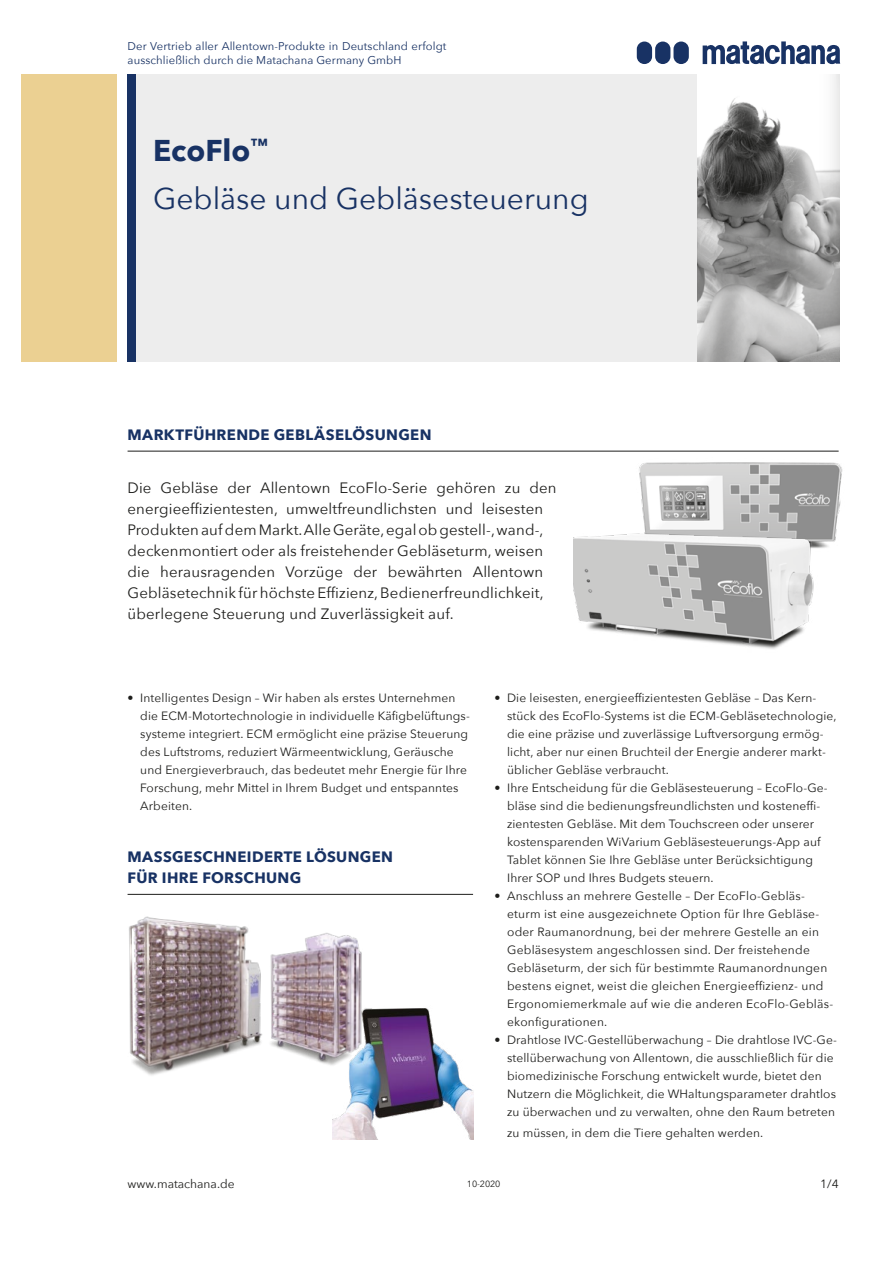
<style>
.page{position:relative;width:893px;height:1263px;background:#fff}
.page>*{position:absolute;margin:0;border:0;box-sizing:border-box;transform-origin:0 0}
.t1{font:30px/48px "Avenir Next";color:#183264}
.t2{font:15px/21px "Avenir Next";letter-spacing:.01em;color:#1d1d1b}
.t3{font:700 15px/21px "Avenir Next";letter-spacing:.025em;color:#183264}
.t4{font:12px/18px "Avenir Next";letter-spacing:.01em;color:#1d1d1b}
.t5{font:11.25px/14.2px "Avenir Next";letter-spacing:.01em;color:#183264}
.t6{font:9px "Avenir Next";letter-spacing:-.01em;color:#1d1d1b}
.s1{font-weight:700}
</style>
<div class="page">
<div style="left:128px;top:74px;width:8px;height:287px;background:#183264"></div>
<div style="left:21px;top:74px;width:96px;height:287px;background:#ebd092"></div>
<div style="left:136px;top:74px;width:561px;height:287px;background:#ededed"></div>
<img style="left:697px;top:74px;width:143px;height:287px">
<hr style="left:128px;top:451px;width:711px;height:1px;background:#1d1d1b">
<hr style="left:128px;top:894px;width:345px;height:1px;background:#1d1d1b">
<img style="left:639px;top:462px;width:204px;height:85px">
<img style="left:574px;top:517px;width:253px;height:132px">
<img style="left:129px;top:916px;width:133px;height:160px">
<img style="left:270px;top:933px;width:92px;height:132px">
<img style="left:333px;top:1006px;width:140px;height:134px">
<div style="left:673px;top:42px;width:16px;height:22px;background:#183264;border-radius:8px"></div>
<div style="left:655px;top:42px;width:15px;height:22px;background:#183264;border-radius:8px"></div>
<div style="left:637px;top:42px;width:15px;height:22px;background:#183264;border-radius:8px"></div>
<svg style="left:703px;top:41px;width:137px;height:23px"></svg>
<p class="t5" style="left:128px;top:38px;width:320px">Der Vertrieb aller Allentown-Produkte in Deutschland erfolgt ausschließlich durch die Matachana Germany GmbH</p>
<h1 class="t1" style="left:153px;top:125px;width:437px"><span class="s1">EcoFlo</span><sup>™<br></sup>Gebläse und Gebläsesteuerung</h1>
<p class="t3" style="left:128px;top:424px;width:306px">MARKTFÜHRENDE GEBLÄSELÖSUNGEN</p>
<p class="t2" style="left:128px;top:476px;width:431px">Die Gebläse der Allentown EcoFlo-Serie gehören zu den energieeffizientesten, umweltfreundlichsten und leisesten Produkten auf dem Markt. Alle Geräte, egal ob gestell-, wand-, deckenmontiert oder als freistehender Gebläseturm, weisen die herausragenden Vorzüge der bewährten Allentown Gebläsetechnik für höchste Effizienz, Bedienerfreundlichkeit, überlegene Steuerung und Zuverlässigkeit auf.</p>
<p class="t4" style="left:140px;top:688px;width:331px;text-indent:-13px">• Intelligentes Design – Wir haben als erstes Unternehmen die ECM-Motortechnologie in individuelle Käfigbelüftungs&shy;systeme integriert. ECM ermöglicht eine präzise Steuerung des Luftstroms, reduziert Wärmeentwicklung, Geräusche und Energieverbrauch, das bedeutet mehr Energie für Ihre Forschung, mehr Mittel in Ihrem Budget und entspanntes Arbeiten.</p>
<p class="t3" style="left:128px;top:846px;width:267px">MASSGESCHNEIDERTE LÖSUNGEN<br>FÜR IHRE FORSCHUNG</p>
<p class="t4" style="left:507px;top:688px;width:331px;text-indent:-13px">• Die leisesten, energieeffizientesten Gebläse – Das Kern&shy;stück des EcoFlo-Systems ist die ECM-Gebläsetechnologie, die eine präzise und zuverlässige Luftversorgung ermög&shy;licht, aber nur einen Bruchteil der Energie anderer markt&shy;üblicher Gebläse verbraucht.</p>
<p class="t4" style="left:507px;top:778px;width:322px;text-indent:-13px">• Ihre Entscheidung für die Gebläsesteuerung – EcoFlo-Ge&shy;bläse sind die bedienungsfreundlichsten und kosteneffi&shy;zientesten Gebläse. Mit dem Touchscreen oder unserer kostensparenden WiVarium Gebläsesteuerungs-App auf Tablet können Sie Ihre Gebläse unter Berücksichtigung Ihrer SOP und Ihres Budgets steuern.</p>
<p class="t4" style="left:507px;top:886px;width:328px;text-indent:-13px">• Anschluss an mehrere Gestelle – Der EcoFlo-Gebläs&shy;eturm ist eine ausgezeichnete Option für Ihre Gebläse&shy;oder Raumanordnung, bei der mehrere Gestelle an ein Gebläsesystem angeschlossen sind. Der freistehende Gebläseturm, der sich für bestimmte Raumanordnungen bestens eignet, weist die gleichen Energieeffizienz- und Ergonomiemerkmale auf wie die anderen EcoFlo-Gebläs&shy;ekonfigurationen.</p>
<p class="t4" style="left:507px;top:1030px;width:331px;text-indent:-13px">• Drahtlose IVC-Gestellüberwachung – Die drahtlose IVC-Ge&shy;stellüberwachung von Allentown, die ausschließlich für die biomedizinische Forschung entwickelt wurde, bietet den Nutzern die Möglichkeit, die WHaltungsparameter drahtlos zu überwachen und zu verwalten, ohne den Raum betreten</p>
<p class="t4" style="left:507px;top:1123px;width:258px">zu müssen, in dem die Tiere gehalten werden.</p>
<p class="t4" style="left:128px;top:1174px;width:109px">www.matachana.de</p>
<p class="t4" style="left:820px;top:1174px;width:20px">1/4</p>
<p class="t6" style="left:467px;top:1176px;width:35px">10-2020</p>
</div>
